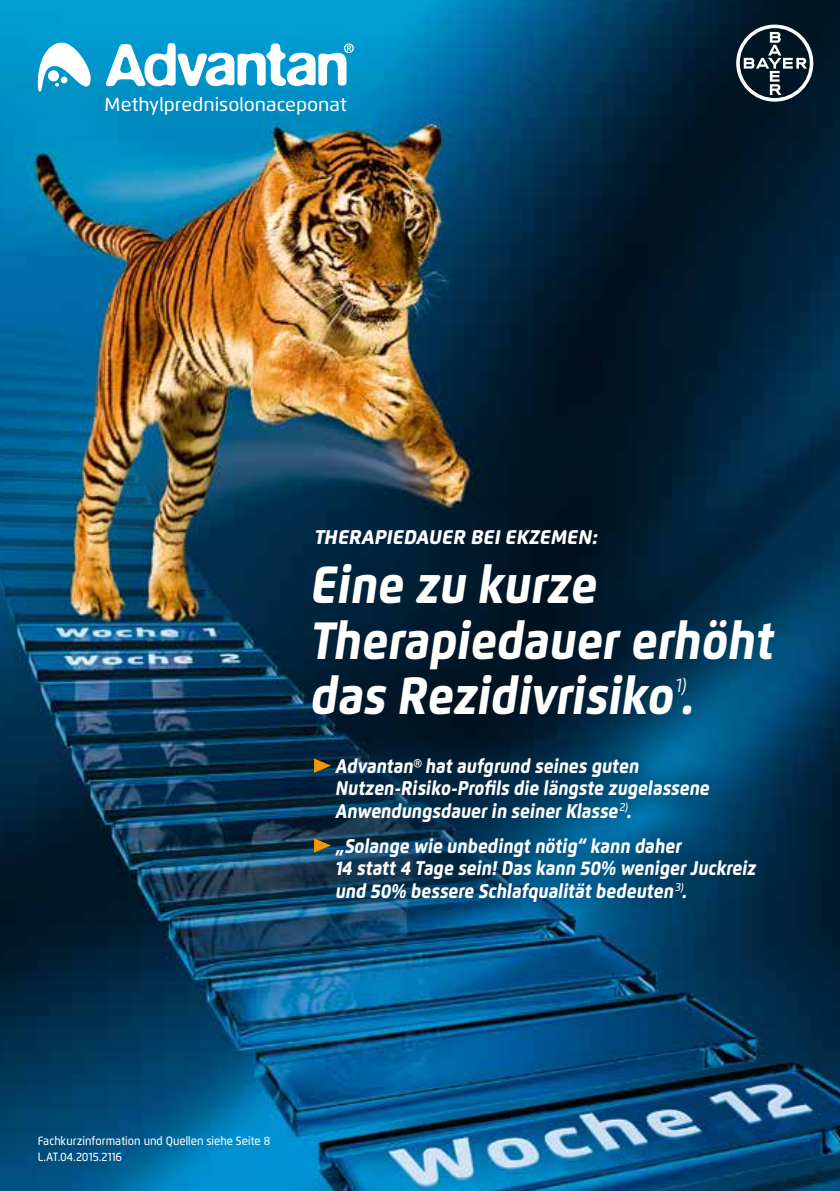
<style>
.page{position:relative;width:840px;height:1191px;background:#fff}
.page>*{position:absolute;margin:0;border:0;box-sizing:border-box;transform-origin:0 0}
.t1{font:italic 800 52.2px/55.8px "Flexo";color:#fff;scale:.9 1}
.t2{font:italic 800 19.8px/22.6px "Flexo";color:#fff;scale:.9 1}
.t3{font:italic 800 19.8px "Flexo";color:#fff}
.t4{font:italic 19.8px "Flexo";color:#fff;scale:.9 1}
.t5{font:500 18.8px "Flexo";color:#fff}
.t6{font:500 12px/16.2px "Flexo";color:#fff;scale:.9 1}
.s1{font-weight:500;font-style:normal}
</style>
<div class="page">
<img style="left:0;top:0;width:839px;height:1191px">
<svg style="left:735px;top:25px;width:77px;height:77px"></svg>
<svg style="left:38px;top:43px;width:53px;height:49px"></svg>
<svg style="left:105px;top:43px;width:248px;height:43px"></svg>
<svg style="left:288px;top:733px;width:492px;height:192px;background:#044064"></svg>
<svg style="left:314px;top:758px;width:17px;height:15px"></svg>
<svg style="left:314px;top:838px;width:17px;height:14px"></svg>
<p class="t5" style="left:104px;top:93px;width:244px">Methylprednisolonaceponat</p>
<p class="t3" style="left:314px;top:525px;width:284px">THERAPIEDAUER BEI EKZEMEN:</p>
<h1 class="t1" style="left:310px;top:556px;width:516px">Eine zu kurze<br>Therapiedauer erhöht das Rezidivrisiko.</h1>
<p class="t4" style="left:675px;top:673px;width:14px">1)</p>
<p class="t2" style="left:335px;top:754px;width:417px">Advantan<span class="s1">®</span> hat aufgrund seines guten<br>Nutzen-Risiko-Profils die längste zugelassene<br>Anwendungsdauer in seiner Klasse<sup>2)</sup>.</p>
<p class="t2" style="left:335px;top:834px;width:469px">„Solange wie unbedingt nötig“ kann daher<br>14 statt 4 Tage sein! Das kann 50% weniger Juckreiz und 50% bessere Schlafqualität bedeuten<sup>3)</sup>.</p>
<p class="t6" style="left:38px;top:1132px;width:259px">Fachkurzinformation und Quellen siehe Seite 8<br>L.AT.04.2015.2116</p>
</div>
